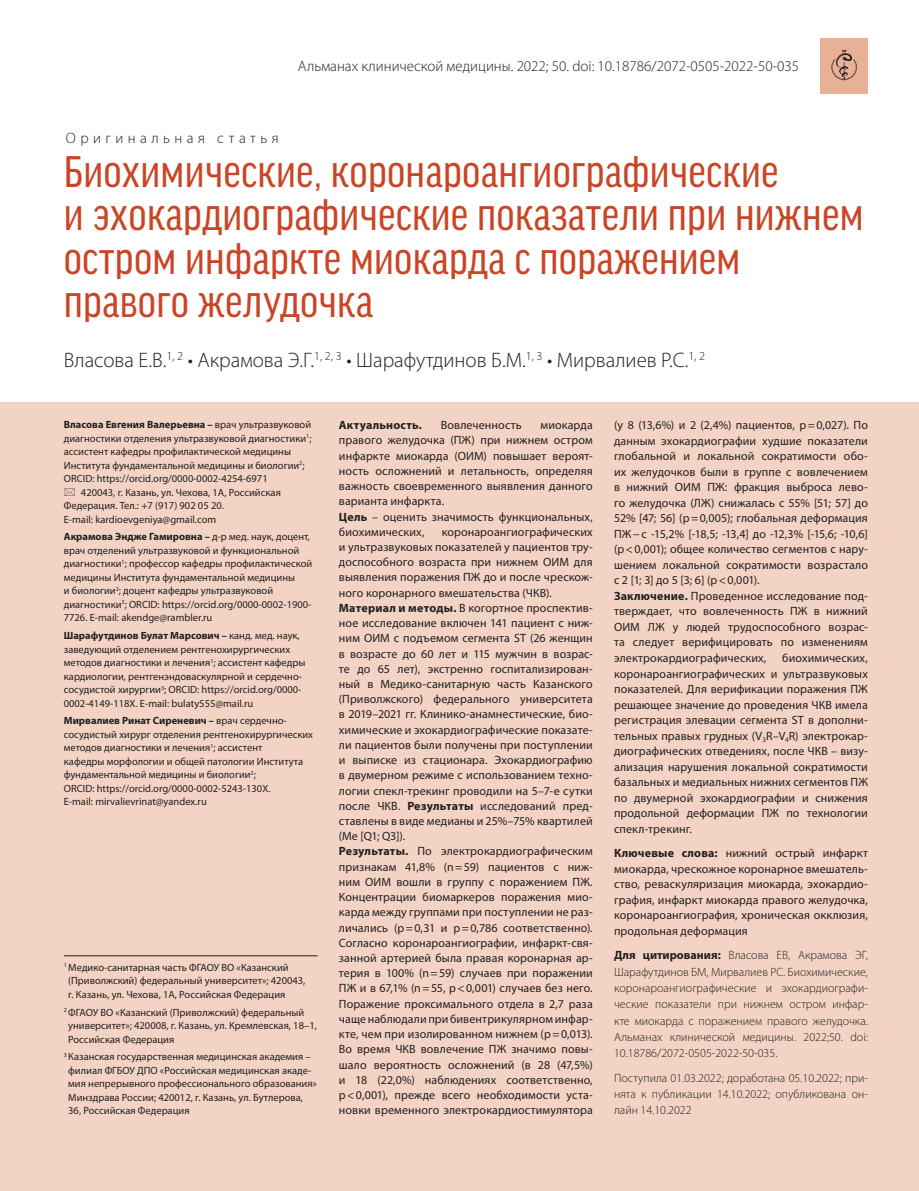
<style>
.page{position:relative;width:919px;height:1191px;background:#fff}
.page>*{position:absolute;margin:0;border:0;box-sizing:border-box;transform-origin:0 0}
.t1{font:condensed 47.25px/43.5px "Good Headline Pro";letter-spacing:.005em;color:#c94525}
.t2{font:300 21px "Myriad Pro";color:#231f20}
.t3{font:300 15px "Myriad Pro";color:#231f20}
.t4{font:300 15px "Myriad Pro";letter-spacing:.295em;color:#231f20}
.t5{font:12px/15.1px "Myriad Pro";letter-spacing:.01em;color:#231f20}
.t6{font:300 12px/16.2px "Myriad Pro";color:#231f20;text-align:justify}
.t7{font:700 12px "Myriad Pro";letter-spacing:.015em;color:#231f20}
.t8{font:10.5px/13.5px "Myriad Pro";color:#231f20}
.t9{font:700 10.5px "Myriad Pro";color:#231f20}
.s1{font-weight:400}
.s2{font-weight:700}
</style>
<div class="page">
<div style="left:0;top:402px;width:918px;height:789px;background:#f3d4c4"></div>
<hr style="left:64px;top:955px;width:253px;height:1px;background:#231f20">
<div style="left:820px;top:38px;width:47px;height:55px;background:#e8b095"></div>
<svg style="left:831px;top:50px;width:25px;height:32px"></svg>
<p class="t3" style="left:298px;top:57px;width:502px">Альманах клинической медицины. 2022; 50. doi: 10.18786/2072-0505-2022-50-035</p>
<p class="t4" style="left:66px;top:129px;width:214px">Оригинальная статья</p>
<h1 class="t1" style="left:64px;top:149px;width:801px">Биохимические, коронароангиографические<br>и эхокардиографические показатели при нижнем остром инфаркте миокарда с поражением правого желудочка</h1>
<h2 class="t2" style="left:64px;top:348px;width:642px">Власова Е.В.<sup>1,</sup> <sup>2</sup> • Акрамова Э.Г.<sup>1,</sup> <sup>2,</sup> <sup>3</sup> • Шарафутдинов Б.М.<sup>1,</sup> <sup>3</sup> • Мирвалиев Р.С.<sup>1,</sup> <sup>2</sup></h2>
<p class="t9" style="left:64px;top:418px;width:249px">Власова Евгения Валерьевна – <span class="s1">врач ультразвуковой</span></p>
<p class="t8" style="left:64px;top:431px;width:249px">диагностики отделения ультразвуковой диагностики<sup>1</sup>;</p>
<p class="t8" style="left:64px;top:444px;width:229px">ассистент кафедры профилактической медицины</p>
<p class="t8" style="left:64px;top:458px;width:242px">Института фундаментальной медицины и биологии<sup>2</sup>;</p>
<p class="t8" style="left:64px;top:471px;width:205px">ORCID: https://orcid.org/0000-0002-4254-6971</p>
<p class="t8" style="left:81px;top:485px;width:201px">420043, г. Казань, ул. Чехова, 1А, Российская</p>
<p class="t8" style="left:64px;top:499px;width:162px">Федерация. Тел.: +7 (917) 902 05 20.</p>
<p class="t8" style="left:64px;top:512px;width:154px">E-mail: kardioevgeniya@gmail.com</p>
<p class="t8" style="left:64px;top:530px;width:250px"><span class="s2">Акрамова Эндже Гамировна –</span> д-р мед. наук, доцент, врач отделений ультразвуковой и функциональной диагностики<sup>1</sup>; профессор кафедры профилактической медицины Института фундаментальной медицины<br>и биологии<sup>2</sup>; доцент кафедры ультразвуковой диагностики<sup>3</sup>; ORCID: https://orcid.org/0000-0002-1900- 7726. E-mail: akendge@rambler.ru</p>
<p class="t8" style="left:64px;top:629px;width:243px"><span class="s2">Шарафутдинов Булат Марсович –</span> канд. мед. наук, заведующий отделением рентгенохирургических методов диагностики и лечения<sup>1</sup>; ассистент кафедры кардиологии, рентгенэндоваскулярной и сердечно&shy;сосудистой хирургии<sup>3</sup>; ORCID: https://orcid.org/0000- 0002-4149-118X. E-mail: bulaty555@mail.ru</p>
<p class="t8" style="left:64px;top:714px;width:251px"><span class="s2">Мирвалиев Ринат Сиреневич –</span> врач сердечно&shy;сосудистый хирург отделения рентгенохирургических методов диагностики и лечения<sup>1</sup>; ассистент<br>кафедры морфологии и общей патологии Института фундаментальной медицины и биологии<sup>2</sup>;<br>ORCID: https://orcid.org/0000-0002-5243-130X.<br>E-mail: mirvalievrinat@yandex.ru</p>
<p class="t8" style="left:68px;top:960px;width:238px;text-indent:-4px"><sup>1</sup> Медико-санитарная часть ФГАОУ ВО «Казанский (Приволжский) федеральный университет»; 420043, г. Казань, ул. Чехова, 1А, Российская Федерация</p>
<p class="t8" style="left:68px;top:1005px;width:250px;text-indent:-4px"><sup>2</sup> ФГАОУ ВО «Казанский (Приволжский) федеральный университет»; 420008, г. Казань, ул. Кремлевская, 18–1,<br>Российская Федерация</p>
<p class="t8" style="left:68px;top:1050px;width:250px;text-indent:-4px"><sup>3</sup> Казанская государственная медицинская академия – филиал ФГБОУ ДПО «Российская медицинская акаде&shy;мия непрерывного профессионального образования» Минздрава России; 420012, г. Казань, ул. Бутлерова, 36, Российская Федерация</p>
<p class="t7" style="left:339px;top:417px;width:84px">Актуальность.</p>
<p class="t5" style="left:440px;top:417px;width:83px">Вовлеченность</p>
<p class="t5" style="left:339px;top:417px;width:255px;text-indent:201px">миокарда правого желудочка (ПЖ) при нижнем остром инфаркте миокарда (ОИМ) повышает вероят&shy;ность осложнений и летальность, определяя важность своевременного выявления данного варианта инфаркта.<br><span class="s2">Цель</span> – оценить значимость функциональных, биохимических,</p>
<p class="t5" style="left:339px;top:524px;width:255px;text-indent:103px">коронароангиографических и ультразвуковых показателей у пациентов тру&shy;доспособного возраста при нижнем ОИМ для выявления поражения ПЖ до и после чрескож&shy;ного коронарного вмешательства (ЧКВ).<br><span class="s2">Материал и методы.</span> В когортное проспектив&shy;ное исследование включен 141 пациент с ниж&shy;ним ОИМ с подъемом сегмента ST (26 женщин в возрасте до 60 лет и 115 мужчин в возрас&shy;те до 65 лет), экстренно госпитализирован&shy;ный в Медико-санитарную часть Казанского (Приволжского) федерального университета в 2019–2021 гг. Клинико-анамнестические, био&shy;химические и эхокардиографические показате&shy;ли пациентов были получены при поступлении и выписке из стационара. Эхокардиографию в двумерном режиме с использованием техно&shy;логии спекл-трекинг проводили на 5–7-е сутки после ЧКВ. <span class="s2">Результаты</span> исследований пред&shy;ставлены в виде медианы и 25%–75% квартилей (Ме [Q1; Q3]).<br><span class="s2">Результаты.</span> По электрокардиографическим признакам 41,8% (n=59) пациентов с ниж&shy;ним ОИМ вошли в группу с поражением ПЖ.<br>Концентрации биомаркеров поражения мио&shy;карда между группами при поступлении не раз&shy;личались (р=0,31 и p=0,786 соответственно).<br>Согласно коронароангиографии, инфаркт-свя&shy;занной артерией была правая коронарная ар&shy;терия в 100% (n=59) случаев при поражении ПЖ и в 67,1% (n=55, р&lt;0,001) случаев без него.<br>Поражение проксимального отдела в 2,7 раза чаще наблюдали при бивентрикулярном инфар&shy;кте, чем при изолированном нижнем (р=0,013).<br>Во время ЧКВ вовлечение ПЖ значимо повы&shy;шало вероятность осложнений (в 28 (47,5%) и 18 (22,0%) наблюдениях соответственно, р&lt;0,001), прежде всего необходимости уста&shy;новки временного электрокардиостимулятора</p>
<p class="t5" style="left:614px;top:417px;width:255px;line-height:15.6px">(у 8 (13,6%) и 2 (2,4%) пациентов, р=0,027). По данным эхокардиографии худшие показатели глобальной и локальной сократимости обо&shy;их желудочков были в группе с вовлечением в нижний ОИМ ПЖ: фракция выброса лево&shy;го желудочка (ЛЖ) снижалась с 55% [51; 57] до 52% [47; 56] (р=0,005); глобальная деформация ПЖ−с -15,2% [-18,5; -13,4] до -12,3% [-15,6; -10,6] (р&lt;0,001); общее количество сегментов с нару&shy;шением локальной сократимости возрастало с 2 [1; 3] до 5 [3; 6] (р&lt;0,001).<br><span class="s2">Заключение.</span> Проведенное исследование под&shy;тверждает, что вовлеченность ПЖ в нижний ОИМ ЛЖ у людей трудоспособного возрас&shy;та следует верифицировать по изменениям электрокардиографических,</p>
<p class="t5" style="left:614px;top:650px;width:255px;line-height:15.6px;text-align:justify;text-indent:168px">биохимических, коронароангиографических и ультразвуковых показателей. Для верификации поражения ПЖ решающее значение до проведения ЧКВ имела регистрация элевации сегмента ST в дополни&shy;тельных правых грудных (V<sub>3</sub>R–V<sub>4</sub>R) электрокар&shy;диографических отведениях, после ЧКВ – визу&shy;ализация нарушения локальной сократимости базальных и медиальных нижних сегментов ПЖ по двумерной эхокардиографии и снижения продольной деформации ПЖ по технологии спекл-трекинг.</p>
<p class="t5" style="left:614px;top:845px;width:255px;line-height:15.6px;text-align:justify"><span class="s2">Ключевые слова:</span> нижний острый инфаркт миокарда, чрескожное коронарное вмешатель&shy;ство, реваскуляризация миокарда, эхокардио&shy;графия, инфаркт миокарда правого желудочка, коронароангиография, хроническая окклюзия, продольная деформация</p>
<p class="t6" style="left:614px;top:947px;width:255px"><span class="s2">Для цитирования:</span> Власова ЕВ, Акрамова ЭГ, Шарафутдинов БМ, Мирвалиев РС. Биохимические, коронароангиографические и эхокардиографи&shy;ческие показатели при нижнем остром инфар&shy;кте миокарда с поражением правого желудочка.<br>Альманах клинической медицины. 2022;50. doi:<br>10.18786/2072-0505-2022-50-035.</p>
<p class="t6" style="left:614px;top:1069px;width:255px">Поступила 01.03.2022; доработана 05.10.2022; при&shy;нята к публикации 14.10.2022; опубликована он&shy;лайн 14.10.2022</p>
</div>
